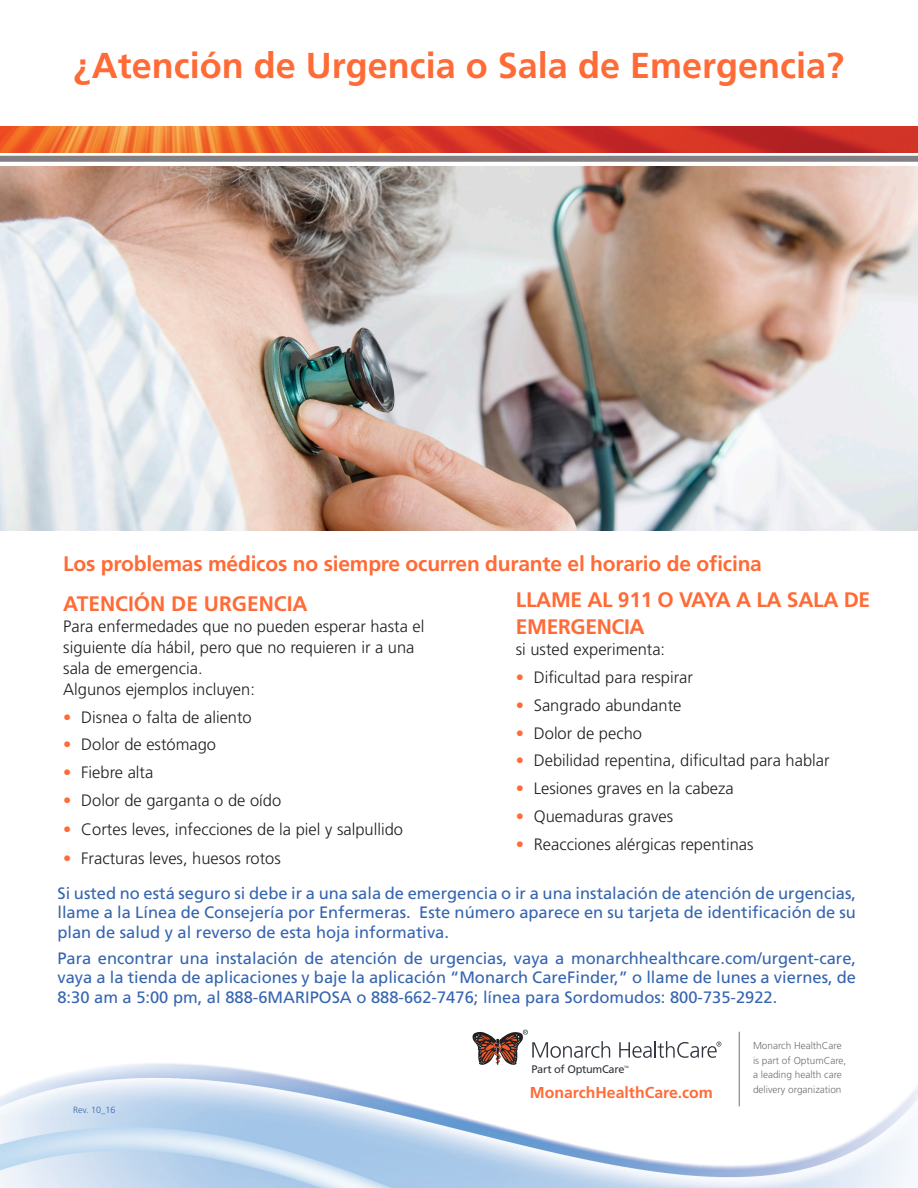
<style>
.page{position:relative;width:918px;height:1188px;background:#fff}
.page>*{position:absolute;margin:0;border:0;box-sizing:border-box;transform-origin:0 0}
.t1{font:700 36px "Frutiger LT Std";color:#ff6b36}
.t2{font:700 21px/27px "Frutiger LT Std";letter-spacing:-.01em;color:#ff6b36}
.t3{font:16.5px/19.5px "Frutiger LT Std";color:#3665b0;text-align:justify}
.t4{font:300 16.5px/21px "Frutiger LT Std";color:#231f20}
.t5{font:700 15.75px "Frutiger LT Std";color:#ff6b36}
.t6{font:10.95px "Frutiger LT Std";letter-spacing:-.025em;color:#34363f}
.t7{font:300 10.05px/14.4px "Frutiger LT Std";color:#706e73}
.t8{font:300 9px "Frutiger LT Std";color:#3665b0}
.t9{font:3.15px "Frutiger LT Std";color:#34363f}
.s1{color:#ff6b36}
</style>
<div class="page">
<img style="left:0;top:1035px;width:918px;height:153px">
<img style="left:0;top:127px;width:918px;height:25px">
<div style="left:0;top:156px;width:918px;height:6px;background:#838084"></div>
<img style="left:0;top:167px;width:918px;height:364px">
<svg style="left:472px;top:1030px;width:138px;height:35px"></svg>
<svg style="left:619px;top:1041px;width:102px;height:17px"></svg>
<hr style="left:739px;top:1032px;width:1px;height:74px;background:#706e73">
<p class="t1" style="left:74px;top:44px;width:772px">¿Atención de Urgencia o Sala de Emergencia?</p>
<p class="t2" style="left:63px;top:551px;width:700px">Los problemas médicos no siempre ocurren durante el horario de oficina</p>
<p class="t2" style="left:63px;top:590px;width:246px">ATENCIÓN DE URGENCIA</p>
<p class="t4" style="left:63px;top:616px;width:363px">Para enfermedades que no pueden esperar hasta el siguiente día hábil, pero que no requieren ir a una sala de emergencia.</p>
<p class="t4" style="left:63px;top:679px;width:193px">Algunos ejemplos incluyen:</p>
<p class="t4" style="left:63px;top:707px;width:190px"><span class="s1">•</span> Disnea o falta de aliento</p>
<p class="t4" style="left:63px;top:734px;width:154px"><span class="s1">•</span> Dolor de estómago</p>
<p class="t4" style="left:63px;top:762px;width:92px"><span class="s1">•</span> Fiebre alta</p>
<p class="t4" style="left:63px;top:790px;width:219px"><span class="s1">•</span> Dolor de garganta o de oído</p>
<p class="t4" style="left:63px;top:819px;width:341px"><span class="s1">•</span> Cortes leves, infecciones de la piel y salpullido</p>
<p class="t4" style="left:63px;top:848px;width:219px"><span class="s1">•</span> Fracturas leves, huesos rotos</p>
<p class="t3" style="left:57px;top:883px;width:800px">Si usted no está seguro si debe ir a una sala de emergencia o ir a una instalación de atención de urgencias, llame a la Línea de Consejería por Enfermeras. Este número aparece en su tarjeta de identificación de su plan de salud y al reverso de esta hoja informativa.</p>
<p class="t3" style="left:57px;top:949px;width:800px">Para encontrar una instalación de atención de urgencias, vaya a monarchhealthcare.com/urgent-care, vaya a la tienda de aplicaciones y baje la aplicación “Monarch CareFinder,” o llame de lunes a viernes, de 8:30 am a 5:00 pm, al 888-6MARIPOSA o 888-662-7476; línea para Sordomudos: 800-735-2922.</p>
<p class="t2" style="left:516px;top:587px;width:356px">LLAME AL 911 O VAYA A LA SALA DE<br>EMERGENCIA</p>
<p class="t4" style="left:516px;top:640px;width:151px">si usted experimenta:</p>
<p class="t4" style="left:516px;top:667px;width:179px"><span class="s1">•</span> Dificultad para respirar</p>
<p class="t4" style="left:516px;top:695px;width:167px"><span class="s1">•</span> Sangrado abundante</p>
<p class="t4" style="left:516px;top:723px;width:128px"><span class="s1">•</span> Dolor de pecho</p>
<p class="t4" style="left:516px;top:751px;width:315px"><span class="s1">•</span> Debilidad repentina, dificultad para hablar</p>
<p class="t4" style="left:516px;top:778px;width:219px"><span class="s1">•</span> Lesiones graves en la cabeza</p>
<p class="t4" style="left:516px;top:806px;width:159px"><span class="s1">•</span> Quemaduras graves</p>
<p class="t4" style="left:516px;top:834px;width:239px"><span class="s1">•</span> Reacciones alérgicas repentinas</p>
<p class="t8" style="left:73px;top:1104px;width:44px">Rev. 10_16</p>
<p class="t6" style="left:531px;top:1062px;width:95px">Part of OptumCare</p>
<p class="t9" style="left:624px;top:1065px;width:6px">TM</p>
<p class="t5" style="left:530px;top:1083px;width:184px">MonarchHealthCare.com</p>
<p class="t7" style="left:753px;top:1039px;width:95px">Monarch HealthCare is part of OptumCare, a leading health care delivery organization</p>
</div>
